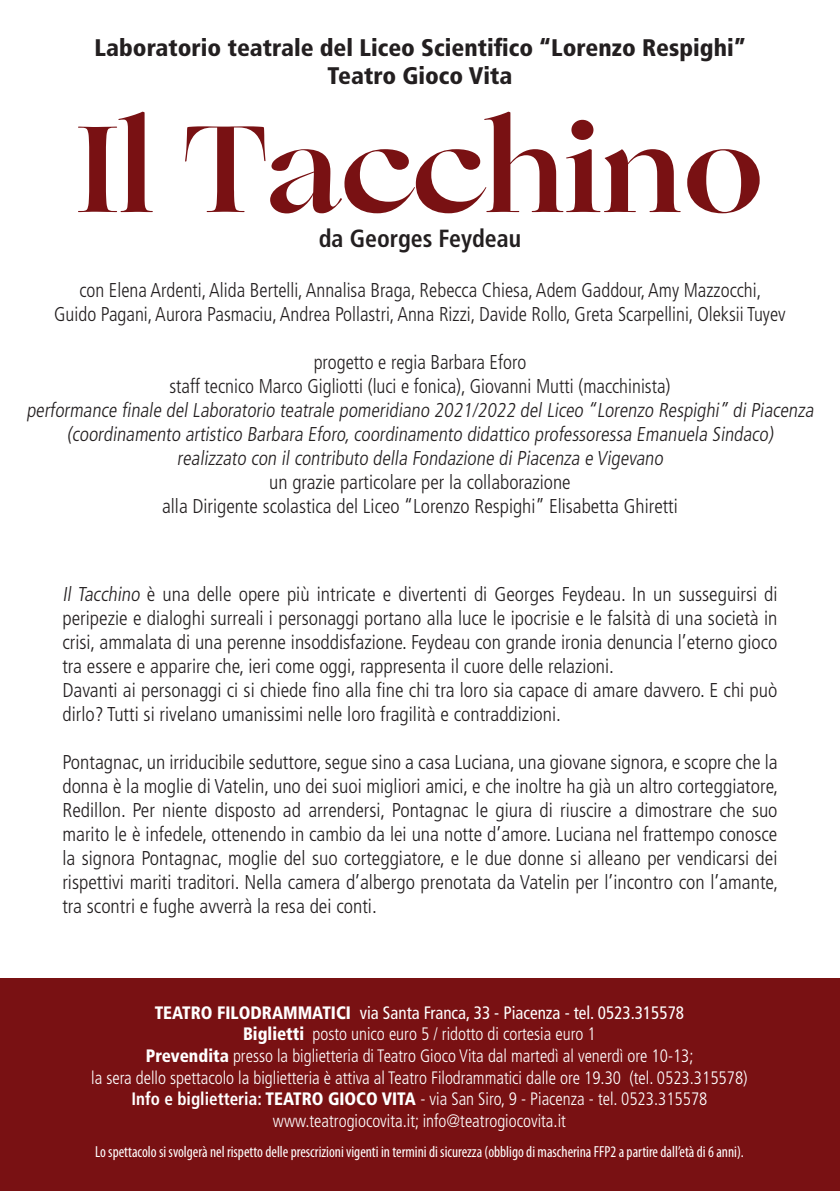
<style>
.page{position:relative;width:840px;height:1191px;background:#fff}
.page>*{position:absolute;margin:0;border:0;box-sizing:border-box;transform-origin:0 0}
.t1{font:700 123.2px "Ogg";letter-spacing:.005em;color:#791113;scale:1.09 1}
.t2{font:700 condensed 24.8px "Frutiger LT Std";color:#231f20;scale:.96 1}
.t3{font:900 condensed 24px "Frutiger LT Std";color:#231f20}
.t4{font:300 condensed 20px/24px "Frutiger LT Std";color:#231f20;text-align:justify}
.t5{font:300 condensed 20px "Frutiger LT Std";color:#231f20;scale:.96 1}
.t6{font:300 condensed 18px "Frutiger LT Std";color:#fff;scale:.95 1}
.t7{font:condensed 18px "Frutiger LT Std";color:#fff;scale:.95 1}
.t8{font:condensed 16px "Myriad Pro";color:#fff;scale:.95 1}
.s1{font-weight:900}
.s2{font-weight:700}
</style>
<div class="page">
<div style="left:0;top:978px;width:839px;height:213px;background:#791113"></div>
<p class="t3" style="left:95px;top:33px;width:652px">Laboratorio teatrale del Liceo Scientifico “Lorenzo Respighi”</p>
<p class="t3" style="left:327px;top:61px;width:186px">Teatro Gioco Vita</p>
<p class="t1" style="left:76px;top:87px;width:631px">Il Tacchino</p>
<p class="t2" style="left:318px;top:223px;width:212px">da Georges Feydeau</p>
<p class="t5" style="left:79px;top:279px;width:711px">con Elena Ardenti, Alida Bertelli, Annalisa Braga, Rebecca Chiesa, Adem Gaddour, Amy Mazzocchi,</p>
<p class="t5" style="left:54px;top:303px;width:763px">Guido Pagani, Aurora Pasmaciu, Andrea Pollastri, Anna Rizzi, Davide Rollo, Greta Scarpellini, Oleksii Tuyev</p>
<p class="t5" style="left:313px;top:351px;width:223px">progetto e regia Barbara Eforo</p>
<p class="t5" style="left:169px;top:375px;width:523px">staff tecnico Marco Gigliotti (luci e fonica), Giovanni Mutti (macchinista)</p>
<p class="t4" style="left:26px;top:399px;width:791px">performance finale del Laboratorio teatrale pomeridiano 2021/2022 del Liceo “Lorenzo Respighi” di Piacenza</p>
<p class="t4" style="left:67px;top:423px;width:710px">(coordinamento artistico Barbara Eforo,coordinamento didattico professoressa Emanuela Sindaco)</p>
<p class="t4" style="left:177px;top:447px;width:490px">realizzato con il contributo della Fondazione di Piacenza e Vigevano</p>
<p class="t4" style="left:269px;top:471px;width:303px">un grazie particolare per la collaborazione</p>
<p class="t4" style="left:162px;top:495px;width:517px">alla Dirigente scolastica del Liceo “Lorenzo Respighi” Elisabetta Ghiretti</p>
<p class="t4" style="left:62px;top:582px;width:716px">Il Tacchino è una delle opere più intricate e divertenti di Georges Feydeau. In un susseguirsi di peripezie e dialoghi surreali i personaggi portano alla luce le ipocrisie e le falsità di una società in crisi, ammalata di una perenne insoddisfazione. Feydeau con grande ironia denuncia l’eterno gioco tra essere e apparire che, ieri come oggi, rappresenta il cuore delle relazioni.</p>
<p class="t4" style="left:62px;top:678px;width:716px">Davanti ai personaggi ci si chiede fino alla fine chi tra loro sia capace di amare davvero. E chi può dirlo? Tutti si rivelano umanissimi nelle loro fragilità e contraddizioni.</p>
<p class="t4" style="left:62px;top:750px;width:717px">Pontagnac, un irriducibile seduttore, segue sino a casa Luciana, una giovane signora, e scopre che la donna è la moglie di Vatelin, uno dei suoi migliori amici, e che inoltre ha già un altro corteggiatore, Redillon. Per niente disposto ad arrendersi, Pontagnac le giura di riuscire a dimostrare che suo marito le è infedele, ottenendo in cambio da lei una notte d’amore. Luciana nel frattempo conosce la signora Pontagnac, moglie del suo corteggiatore, e le due donne si alleano per vendicarsi dei rispettivi mariti traditori. Nella camera d’albergo prenotata da Vatelin per l’incontro con l’amante, tra scontri e fughe avverrà la resa dei conti.</p>
<p class="t7" style="left:155px;top:1002px;width:558px"><span class="s1">TEATRO FILODRAMMATICI</span> via Santa Franca, 33 - Piacenza - tel. 0523.315578</p>
<p class="t6" style="left:243px;top:1024px;width:372px"><span class="s1">Biglietti</span> posto unico euro 5 / ridotto di cortesia euro 1</p>
<p class="t6" style="left:146px;top:1045px;width:577px"><span class="s1">Prevendita</span> presso la biglietteria di Teatro Gioco Vita dal martedì al venerdì ore 10-13;</p>
<p class="t6" style="left:91px;top:1067px;width:692px">la sera dello spettacolo la biglietteria è attiva al Teatro Filodrammatici dalle ore 19.30 (tel. 0523.315578)</p>
<p class="t6" style="left:131px;top:1088px;width:607px"><span class="s2">Info e biglietteria:</span> <span class="s1">TEATRO GIOCO VITA</span> - via San Siro, 9 - Piacenza - tel. 0523.315578</p>
<p class="t6" style="left:273px;top:1110px;width:310px">www.teatrogiocovita.it; info@teatrogiocovita.it</p>
<p class="t8" style="left:95px;top:1141px;width:684px">Lo spettacolo si svolgerà nel rispetto delle prescrizioni vigenti in termini di sicurezza (obbligo di mascherina FFP2 a partire dall’età di 6 anni).</p>
</div>
